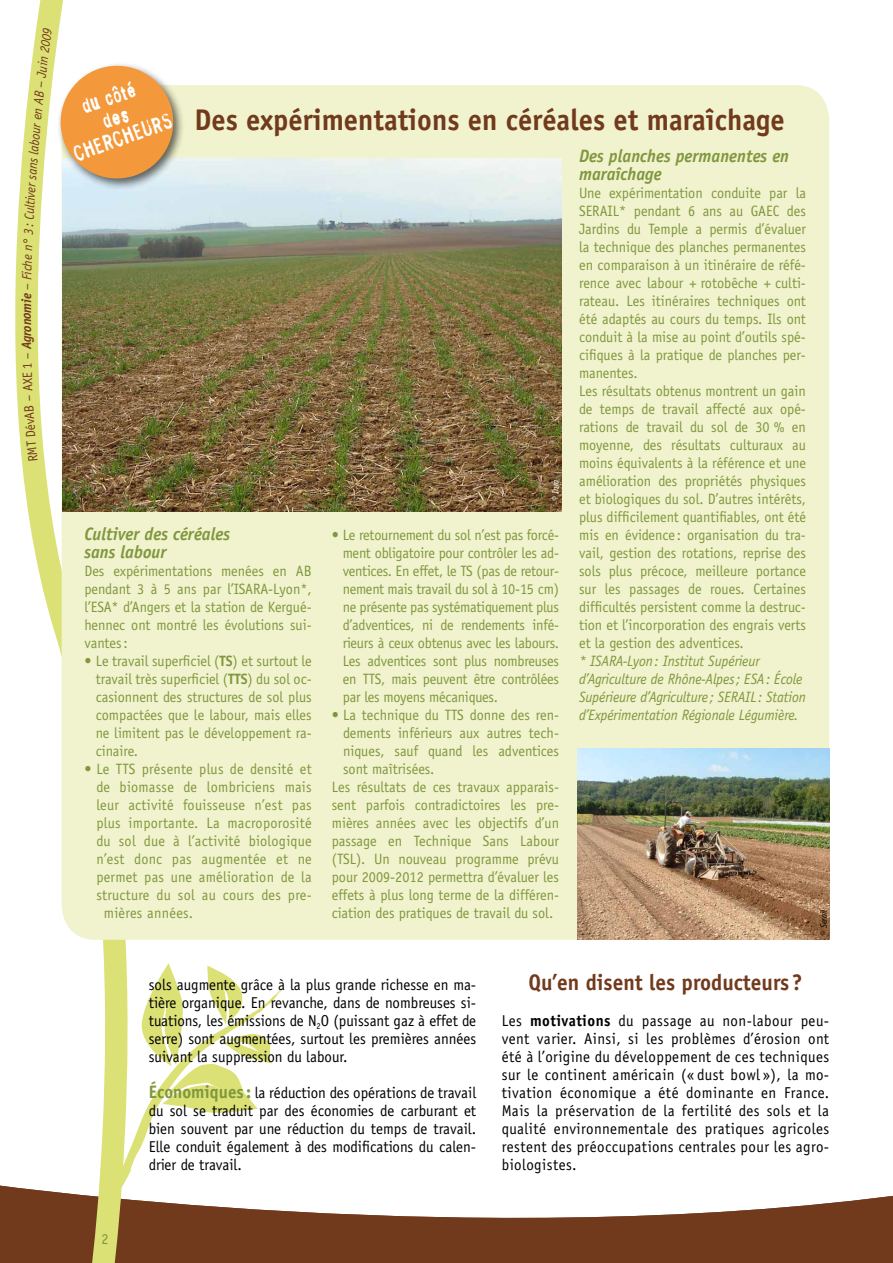
<style>
.page{position:relative;width:893px;height:1263px;background:#fff}
.page>*{position:absolute;margin:0;border:0;box-sizing:border-box;transform-origin:0 0}
.t1{font:700 30px "Officina Sans";color:#723a1d;scale:.95 1}
.t2{font:700 22.5px "Officina Sans";color:#723a1d;scale:.95 1}
.t3{font:21px/21px "Stamp Gothic";color:#fff;text-align:center;scale:.8 1}
.t4{font:italic 700 18px/18px "Officina Sans";color:#80973e;scale:.95 1}
.t5{font:15.75px/18px "Officina Sans";color:#000;text-align:justify;scale:.95 1}
.t6{font:15px/18px "Officina Sans";color:#80973e;text-align:justify;scale:.95 1}
.t7{font:15px "Officina Sans";letter-spacing:.02em;color:#80973e;scale:.95 1}
.t8{font:italic 15px/18px "Officina Sans";letter-spacing:-.01em;color:#80973e;scale:.95 1}
.t9{font:italic 13.5px "Officina Sans";color:#723a1d;scale:.95 1}
.t10{font:italic 700 13.5px "Officina Sans";color:#723a1d;scale:.95 1}
.t11{font:13.5px "Officina Sans";color:#723a1d;scale:.95 1}
.t12{font:italic 9px "Officina Sans";color:#000;scale:.95 1}
.t13{font:italic 9px "Officina Sans";color:#fff;scale:.95 1}
.s1{font-weight:700}
.s2{font-weight:400;font-style:normal}
.s3{font-weight:700;font-size:18px;color:#80973e}
</style>
<div class="page">
<svg style="left:186px;top:965px;width:98px;height:148px"></svg>
<svg style="left:186px;top:1195px;width:707px;height:68px;fill:#723a1d"></svg>
<svg style="left:0;top:0;width:186px;height:1263px"></svg>
<div style="left:62px;top:85px;width:767px;height:855px;background:#f1f3ce;border-radius:34px"></div>
<img style="left:62px;top:159px;width:499px;height:352px">
<div style="left:57px;top:62px;width:129px;height:128px;background:#000;opacity:.6"></div>
<div style="left:61px;top:66px;width:112px;height:112px;background:#f3983b;border-radius:50%"></div>
<img style="left:578px;top:748px;width:251px;height:192px">
<svg style="left:27px;top:441px;width:11px;height:20px"></svg>
<svg style="left:23px;top:363px;width:11px;height:48px"></svg>
<svg style="left:41px;top:28px;width:11px;height:19px"></svg>
<p class="t9" style="left:33px;top:76px;width:34px;rotate:-83deg">Juin 2</p>
<p class="t9" style="left:28px;top:126px;width:50px;rotate:-84deg">renAB–</p>
<p class="t9" style="left:25px;top:162px;width:39px;rotate:-85deg">s labou</p>
<p class="t9" style="left:22px;top:200px;width:42px;rotate:-86deg">iver san</p>
<p class="t9" style="left:21px;top:234px;width:37px;rotate:-87deg">3: Cult</p>
<p class="t9" style="left:19px;top:271px;width:36px;rotate:-88deg">che n°</p>
<p class="t9" style="left:19px;top:303px;width:35px;rotate:-89deg"><span class="s1">ie</span> – Fi</p>
<p class="t10" style="left:18px;top:332px;width:32px;rotate:-90deg">onom</p>
<p class="t10" style="left:19px;top:359px;width:31px;rotate:-91deg"><span class="s2">–</span> Agr</p>
<p class="t11" style="left:23px;top:438px;width:28px;rotate:-94deg">DévA</p>
<h3 class="t3" style="left:56px;top:105px;width:131px;rotate:-20deg">du côté<br>des chercheurs</h3>
<h1 class="t1" style="left:195px;top:101px;width:623px">Des expérimentations en céréales et maraîchage</h1>
<p class="t4" style="left:579px;top:147px;width:223px">Des planches permanentes en maraîchage</p>
<p class="t6" style="left:579px;top:184px;width:240px;text-align:left">Une expérimentation conduite par la SERAIL* pendant 6 ans au GAEC des Jardins du Temple a permis d’évaluer la technique des planches permanentes en comparaison à un itinéraire de réfé&shy;rence avec labour + rotobêche + culti&shy;rateau. Les itinéraires techniques ont été adaptés au cours du temps. Ils ont conduit à la mise au point d’outils spé&shy;cifiques à la pratique de planches per&shy;manentes.<br>Les résultats obtenus montrent un gain de temps de travail affecté aux opé&shy;rations de travail du sol de 30 % en moyenne, des résultats culturaux au moins équivalents à la référence et une amélioration des propriétés physiques et biologiques du sol. D’autres intérêts, plus difficilement quantifiables, ont été mis en évidence : organisation du tra&shy;vail, gestion des rotations, reprise des sols plus précoce, meilleure portance sur les passages de roues. Certaines difficultés persistent comme la destruc&shy;tion et l’incorporation des engrais verts et la gestion des adventices.</p>
<p class="t8" style="left:579px;top:652px;width:240px">* ISARA-Lyon: Institut Supérieur d’Agriculture de Rhône-Alpes; ESA: École Supérieure d’Agriculture; SERAIL: Station d’Expérimentation Régionale Légumière.</p>
<p class="t13" style="left:550px;top:501px;width:24px;rotate:-90deg">© Inra</p>
<p class="t4" style="left:84px;top:525px;width:155px">Cultiver des céréales sans labour</p>
<p class="t6" style="left:84px;top:562px;width:241px">Des expérimentations menées en AB pendant 3 à 5 ans par l’ISARA-Lyon*, l’ESA* d’Angers et la station de Kergué&shy;hennec ont montré les évolutions sui&shy;vantes:</p>
<p class="t6" style="left:96px;top:652px;width:229px;text-indent:-11px">• Le travail superficiel (<span class="s1">TS</span>) et surtout le travail très superficiel (<span class="s1">TTS</span>) du sol oc&shy;casionnent des structures de sol plus compactées que le labour, mais elles ne limitent pas le développement ra&shy;cinaire.</p>
<p class="t7" style="left:84px;top:760px;width:241px">• Le TTS présente plus de densité et</p>
<p class="t7" style="left:96px;top:778px;width:228px">de biomasse de lombriciens mais</p>
<p class="t7" style="left:96px;top:796px;width:228px">leur activité fouisseuse n’est pas</p>
<p class="t7" style="left:96px;top:814px;width:228px">plus importante. La macroporosité</p>
<p class="t7" style="left:96px;top:832px;width:228px">du sol due à l’activité biologique</p>
<p class="t7" style="left:96px;top:850px;width:228px">n’est donc pas augmentée et ne</p>
<p class="t7" style="left:96px;top:868px;width:228px">permet pas une amélioration de la</p>
<p class="t7" style="left:96px;top:886px;width:228px">structure du sol au cours des pre-</p>
<p class="t7" style="left:104px;top:904px;width:95px">mières années.</p>
<p class="t6" style="left:343px;top:526px;width:229px;text-indent:-11px">• Le retournement du sol n’est pas forcé&shy;ment obligatoire pour contrôler les ad&shy;ventices. En effet, le TS (pas de retour&shy;nement mais travail du sol à 10-15 cm) ne présente pas systématiquement plus d’adventices, ni de rendements infé&shy;rieurs à ceux obtenus avec les labours.<br>Les adventices sont plus nombreuses en TTS, mais peuvent être contrôlées par les moyens mécaniques.</p>
<p class="t6" style="left:332px;top:706px;width:241px">• La technique du TTS donne des ren-</p>
<p class="t6" style="left:343px;top:724px;width:229px">dements inférieurs aux autres tech-</p>
<p class="t6" style="left:343px;top:742px;width:229px">niques, sauf quand les adventices</p>
<p class="t6" style="left:343px;top:760px;width:98px">sont maîtrisées.</p>
<p class="t6" style="left:332px;top:778px;width:241px">Les résultats de ces travaux apparais-</p>
<p class="t6" style="left:332px;top:796px;width:241px">sent parfois contradictoires les pre-</p>
<p class="t6" style="left:332px;top:814px;width:241px">mières années avec les objectifs d’un</p>
<p class="t6" style="left:332px;top:832px;width:241px">passage en Technique Sans Labour</p>
<p class="t6" style="left:332px;top:850px;width:241px">(TSL). Un nouveau programme prévu</p>
<p class="t6" style="left:332px;top:868px;width:241px">pour 2009-2012 permettra d’évaluer les</p>
<p class="t6" style="left:332px;top:886px;width:241px">effets à plus long terme de la différen-</p>
<p class="t6" style="left:332px;top:904px;width:235px">ciation des pratiques de travail du sol.</p>
<p class="t12" style="left:818px;top:935px;width:29px;rotate:-90deg">© Serail</p>
<p class="t5" style="left:149px;top:976px;width:346px">sols augmente grâce à la plus grande richesse en ma&shy;tière organique. En revanche, dans de nombreuses si&shy;tuations, les émissions de N<sub>2</sub>O (puissant gaz à effet de serre) sont augmentées, surtout les premières années suivant la suppression du labour.</p>
<p class="t5" style="left:149px;top:1084px;width:346px"><span class="s3">Économiques :</span> la réduction des opérations de travail du sol se traduit par des économies de carburant et bien souvent par une réduction du temps de travail.<br>Elle conduit également à des modifications du calen&shy;drier de travail.</p>
<h2 class="t2" style="left:528px;top:968px;width:290px">Qu’en disent les producteurs?</h2>
<p class="t5" style="left:502px;top:1012px;width:346px">Les <span class="s1">motivations</span> du passage au non-labour peu&shy;vent varier. Ainsi, si les problèmes d’érosion ont été à l’origine du développement de ces techniques sur le continent américain (« dust bowl »), la mo&shy;tivation économique a été dominante en France.<br>Mais la préservation de la fertilité des sols et la qualité environnementale des pratiques agricoles restent des préoccupations centrales pour les agro&shy;biologistes.</p>
<p class="t6" style="left:102px;top:1230px;width:9px">2</p>
</div>
